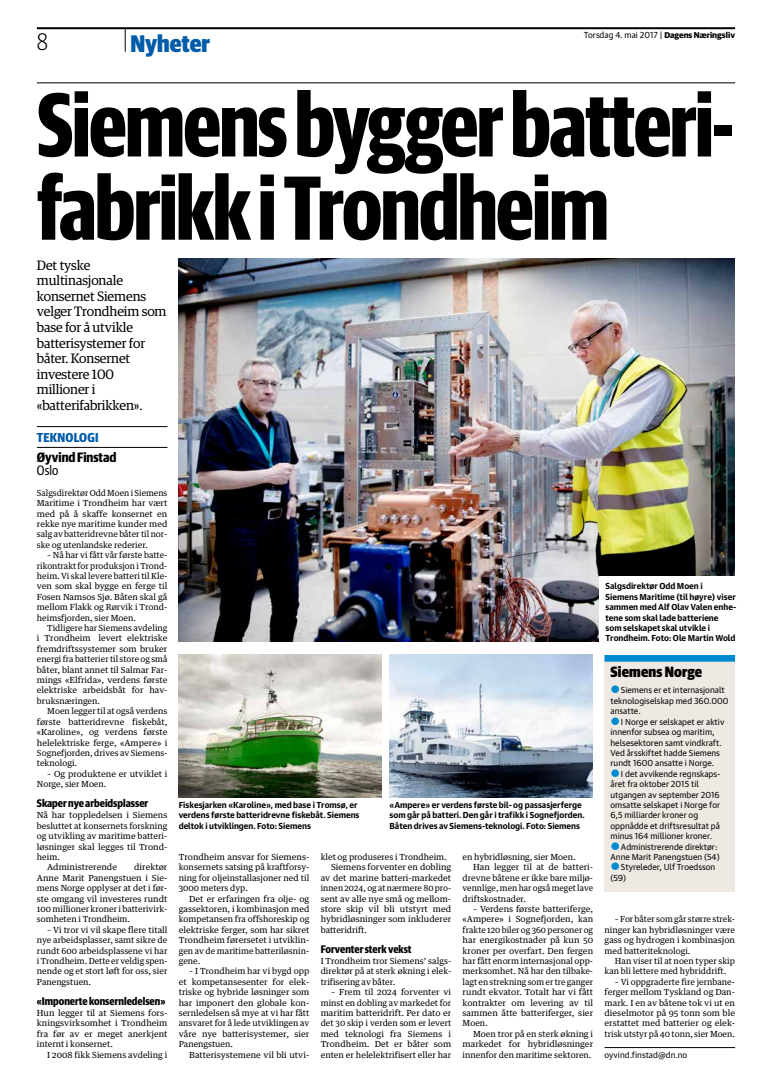
<style>
.page{position:relative;width:772px;height:1092px;background:#fff}
.page>*{position:absolute;margin:0;border:0;box-sizing:border-box;transform-origin:0 0}
.t1{font:700 91px/83.2px "Guardian Sans X Cond";letter-spacing:-.02em;color:#000}
.t2{font:900 24px "Guardian Sans Cond";color:#005ca9}
.t3{font:300 24px "Guardian Sans Cond";color:#000}
.t4{font:900 14.9px "Guardian Sans Cond";letter-spacing:.01em;color:#000}
.t5{font:13.6px/15.6px "Guardian Egyp";letter-spacing:-.01em;color:#000}
.t6{font:700 13.6px "Guardian Sans Cond";color:#000}
.t7{font:13.6px "Guardian Sans Cond";color:#000}
.t8{font:700 13px "Guardian Sans Cond";letter-spacing:.01em;color:#005ca9}
.t9{font:700 11px "Guardian Sans Cond";color:#000}
.t10{font:8.4px/10.4px "Guardian Text Egyp";color:#000;text-align:justify}
.t11{font:8.4px/10.4px "Guardian Text Sans";color:#000}
.t12{font:700 8.4px/10.4px "Guardian Text Sans";color:#000}
.s1{font-family:"Guardian Sans";font-weight:700}
</style>
<div class="page">
<hr style="left:604px;top:1047px;width:130px;height:1px;background:#000">
<img style="left:178px;top:259px;width:556px;height:382px">
<hr style="left:37px;top:426px;width:130px;height:1px;background:#000">
<hr style="left:37px;top:447px;width:130px;height:1px;background:#000">
<div style="left:599px;top:576px;width:136px;height:66px;background:#fff"></div>
<div style="left:604px;top:655px;width:130px;height:236px;background:#eee9e2"></div>
<div style="left:604px;top:655px;width:130px;height:6px;background:#008acf"></div>
<img style="left:178px;top:654px;width:203px;height:143px">
<img style="left:389px;top:654px;width:203px;height:143px">
<hr style="left:37px;top:27px;width:697px;height:2px;background:#000">
<svg style="left:125px;top:29px;width:1px;height:23px"></svg>
<hr style="left:37px;top:83px;width:697px;height:1px;background:#000">
<h2 class="t3" style="left:37px;top:25px;width:13px">8</h2>
<h2 class="t2" style="left:130px;top:26px;width:81px">Nyheter</h2>
<p class="t11" style="left:583px;top:29px;width:152px">Torsdag 4. mai 2017 | <span class="s1">Dagens Næringsliv</span></p>
<h1 class="t1" style="left:37px;top:77px;width:698px">Siemens bygger batteri&shy;fabrikk i Trondheim</h1>
<h3 class="t5" style="left:37px;top:256px;width:131px">Det tyske multinasjonale konsernet Siemens velger Trondheim som base for å utvikle batterisystemer for båter. Konsernet investere 100 millioner i «batterifabrikken».</h3>
<h3 class="t8" style="left:37px;top:427px;width:63px">TEKNOLOGI</h3>
<h3 class="t6" style="left:37px;top:447px;width:81px">Øyvind Finstad</h3>
<h3 class="t7" style="left:37px;top:461px;width:23px">Oslo</h3>
<p class="t10" style="left:37px;top:486px;width:132px">Salgsdirektør Odd Moen i Siemens Maritime i Trondheim har vært med på å skaffe konsernet en rekke nye maritime kunder med salg av batteridrevne båter til nor&shy;ske og utenlandske rederier.</p>
<p class="t10" style="left:37px;top:549px;width:132px;text-indent:10px">– Nå har vi fått vår første batte&shy;rikontrakt for produksjon i Trond&shy;heim. Vi skal levere batteri til Kle&shy;ven som skal bygge en ferge til Fosen Namsos Sjø. Båten skal gå mellom Flakk og Rørvik i Trond&shy;heimsfjorden, sier Moen.</p>
<p class="t10" style="left:37px;top:622px;width:132px;text-indent:10px">Tidligere har Siemens avdeling i Trondheim levert elektriske fremdriftssystemer som bruker energi fra batterier til store og små båter, blant annet til Salmar Far&shy;mings «Elfrida», verdens første elektriske arbeidsbåt for hav&shy;bruksnæringen.</p>
<p class="t10" style="left:37px;top:705px;width:132px;text-indent:10px">Moen legger til at også verdens første batteridrevne fiskebåt, «Karoline», og verdens første helelektriske ferge, «Ampere» i Sognefjorden, drives av Siemens&shy;teknologi.</p>
<p class="t10" style="left:37px;top:767px;width:132px;text-indent:10px">– Og produktene er utviklet i<br>Norge, sier Moen.</p>
<h3 class="t9" style="left:37px;top:795px;width:113px">Skaper nye arbeidsplasser</h3>
<p class="t10" style="left:37px;top:809px;width:132px">Nå har toppledelsen i Siemens</p>
<p class="t10" style="left:37px;top:819px;width:132px">besluttet at konsernets forskning</p>
<p class="t10" style="left:37px;top:830px;width:132px">og utvikling av maritime batteri-</p>
<p class="t10" style="left:37px;top:840px;width:132px">løsninger skal legges til Trond-</p>
<p class="t10" style="left:37px;top:850px;width:25px">heim.</p>
<p class="t10" style="left:47px;top:861px;width:71px">Administrerende</p>
<p class="t10" style="left:37px;top:861px;width:132px;text-indent:97px">direktør Anne Marit Panengstuen i Sie&shy;mens Norge opplyser at det i før&shy;ste omgang vil investeres rundt 100 millioner kroner i batterivirk&shy;somheten i Trondheim.</p>
<p class="t10" style="left:37px;top:923px;width:132px;text-indent:10px">– Vi tror vi vil skape flere titall nye arbeidsplasser, samt sikre de rundt 600 arbeidsplassene vi har i Trondheim. Dette er veldig spen&shy;nende og et stort løft for oss, sier Panengstuen.</p>
<h3 class="t9" style="left:37px;top:992px;width:130px">«Imponerte konsernledelsen»</h3>
<p class="t10" style="left:37px;top:1006px;width:132px">Hun legger til at Siemens fors&shy;kningsvirksomhet i Trondheim fra før av er meget anerkjent internt i konsernet.</p>
<p class="t10" style="left:47px;top:1048px;width:122px">I 2008 fikk Siemens avdeling i</p>
<p class="t12" style="left:178px;top:799px;width:182px">Fiskesjarken «Karoline», med base i Tromsø, er verdens første batteridrevne fiskebåt. Siemens deltok i utviklingen. Foto: Siemens</p>
<p class="t12" style="left:389px;top:799px;width:196px">«Ampere» er verdens første bil- og passasjerferge som går på batteri. Den går i trafikk i Sognefjorden.<br>Båten drives av Siemens-teknologi. Foto: Siemens</p>
<p class="t10" style="left:179px;top:850px;width:132px">Trondheim ansvar for Siemens&shy;konsernets satsing på kraftforsy&shy;ning for oljeinstallasjoner ned til 3000 meters dyp.</p>
<p class="t10" style="left:179px;top:892px;width:132px;text-indent:10px">Det er erfaringen fra olje- og gassektoren, i kombinasjon med kompetansen fra offshoreskip og elektriske ferger, som har sikret Trondheim førersetet i utviklin&shy;gen av de maritime batteriløsnin&shy;gene.</p>
<p class="t10" style="left:179px;top:965px;width:132px;text-indent:10px">– I Trondheim har vi bygd opp et kompetansesenter for elek&shy;triske og hybride løsninger som har imponert den globale kon&shy;sernledelsen så mye at vi har fått ansvaret for å lede utviklingen av våre nye batterisystemer, sier Panengstuen.</p>
<p class="t10" style="left:189px;top:1048px;width:121px">Batterisystemene vil bli utvi-</p>
<p class="t10" style="left:320px;top:850px;width:128px">klet og produseres i Trondheim.</p>
<p class="t10" style="left:331px;top:861px;width:121px">Siemens forventer en dobling</p>
<p class="t10" style="left:320px;top:871px;width:132px">av det marine batteri-markedet</p>
<p class="t10" style="left:320px;top:882px;width:132px">innen 2024, og at nærmere 80 pro-</p>
<p class="t10" style="left:320px;top:892px;width:132px">sent av alle nye små og mellom-</p>
<p class="t10" style="left:320px;top:902px;width:132px">store skip vil bli utstyrt med</p>
<p class="t10" style="left:320px;top:913px;width:132px">hybridløsninger som inkluderer</p>
<p class="t10" style="left:320px;top:923px;width:48px">batteridrift.</p>
<h3 class="t9" style="left:320px;top:940px;width:92px">Forventer sterk vekst</h3>
<p class="t10" style="left:320px;top:954px;width:132px">I Trondheim tror Siemens’ salgs&shy;direktør på at sterk økning i elek&shy;trifisering av båter.</p>
<p class="t10" style="left:320px;top:986px;width:132px;text-indent:10px">– Frem til 2024 forventer vi minst en dobling av markedet for maritim batteridrift. Per dato er det 30 skip i verden som er levert med teknologi fra Siemens i Trondheim. Det er båter som enten er helelektrifisert eller har</p>
<p class="t10" style="left:462px;top:850px;width:114px">en hybridløsning, sier Moen.</p>
<p class="t10" style="left:472px;top:861px;width:121px">Han legger til at de batteri-</p>
<p class="t10" style="left:462px;top:871px;width:132px">drevne båtene er ikke bare miljø-</p>
<p class="t10" style="left:462px;top:882px;width:132px">vennlige, men har også meget lave</p>
<p class="t10" style="left:462px;top:892px;width:65px">driftskostnader.</p>
<p class="t10" style="left:462px;top:902px;width:132px;text-indent:10px">– Verdens første batteriferge, «Ampere» i Sognefjorden, kan frakte 120 biler og 360 personer og har energikostnader på kun 50 kroner per overfart. Den fergen har fått enorm internasjonal opp&shy;merksomhet. Nå har den tilbake&shy;lagt en strekning som er tre ganger rundt ekvator. Totalt har vi fått kontrakter om levering av til sammen åtte batteriferger, sier Moen.</p>
<p class="t10" style="left:462px;top:1027px;width:132px;text-indent:10px">Moen tror på en sterk økning i markedet for hybridløsninger innenfor den maritime sektoren.</p>
<p class="t12" style="left:605px;top:581px;width:132px">Salgsdirektør Odd Moen i<br>Siemens Maritime (til høyre) viser sammen med Alf Olav Valen enhe&shy;tene som skal lade batteriene som selskapet skal utvikle i<br>Trondheim. Foto: Ole Martin Wold</p>
<h3 class="t4" style="left:610px;top:660px;width:93px">Siemens Norge</h3>
<p class="t11" style="left:610px;top:685px;width:119px;text-indent:10px">Siemens er et internasjonalt teknologiselskap med 360.000 ansatte.</p>
<p class="t11" style="left:610px;top:716px;width:115px;text-indent:10px">I Norge er selskapet er aktiv innenfor subsea og maritim, helsesektoren samt vindkraft.<br>Ved årsskiftet hadde Siemens rundt 1600 ansatte i Norge.</p>
<p class="t11" style="left:610px;top:768px;width:111px;text-indent:10px">I det avvikende regnskaps&shy;året fra oktober 2015 til utgangen av september 2016 omsatte selskapet i Norge for<br>6,5 milliarder kroner og oppnådde et driftsresultat på minus 164 millioner kroner.</p>
<p class="t11" style="left:620px;top:841px;width:98px">Administrerende direktør:</p>
<p class="t11" style="left:610px;top:851px;width:111px">Anne Marit Panengstuen (54)</p>
<p class="t11" style="left:620px;top:861px;width:96px">Styreleder, Ulf Troedsson</p>
<p class="t11" style="left:610px;top:872px;width:17px">(59)</p>
<p class="t10" style="left:604px;top:913px;width:132px;text-indent:10px">– For båter som går større strek&shy;ninger kan hybridløsninger være gass og hydrogen i kombinasjon med batteriteknologi.</p>
<p class="t10" style="left:604px;top:954px;width:132px;text-indent:10px">Han viser til at noen typer skip kan bli lettere med hybriddrift.</p>
<p class="t10" style="left:604px;top:975px;width:132px;text-indent:10px">– Vi oppgraderte fire jernbane&shy;ferger mellom Tyskland og Dan&shy;mark. I en av båtene tok vi ut en dieselmotor på 95 tonn som ble erstattet med batterier og elek&shy;trisk utstyr på 40 tonn, sier Moen.</p>
<p class="t11" style="left:604px;top:1049px;width:84px">oyvind.finstad@dn.no</p>
</div>
